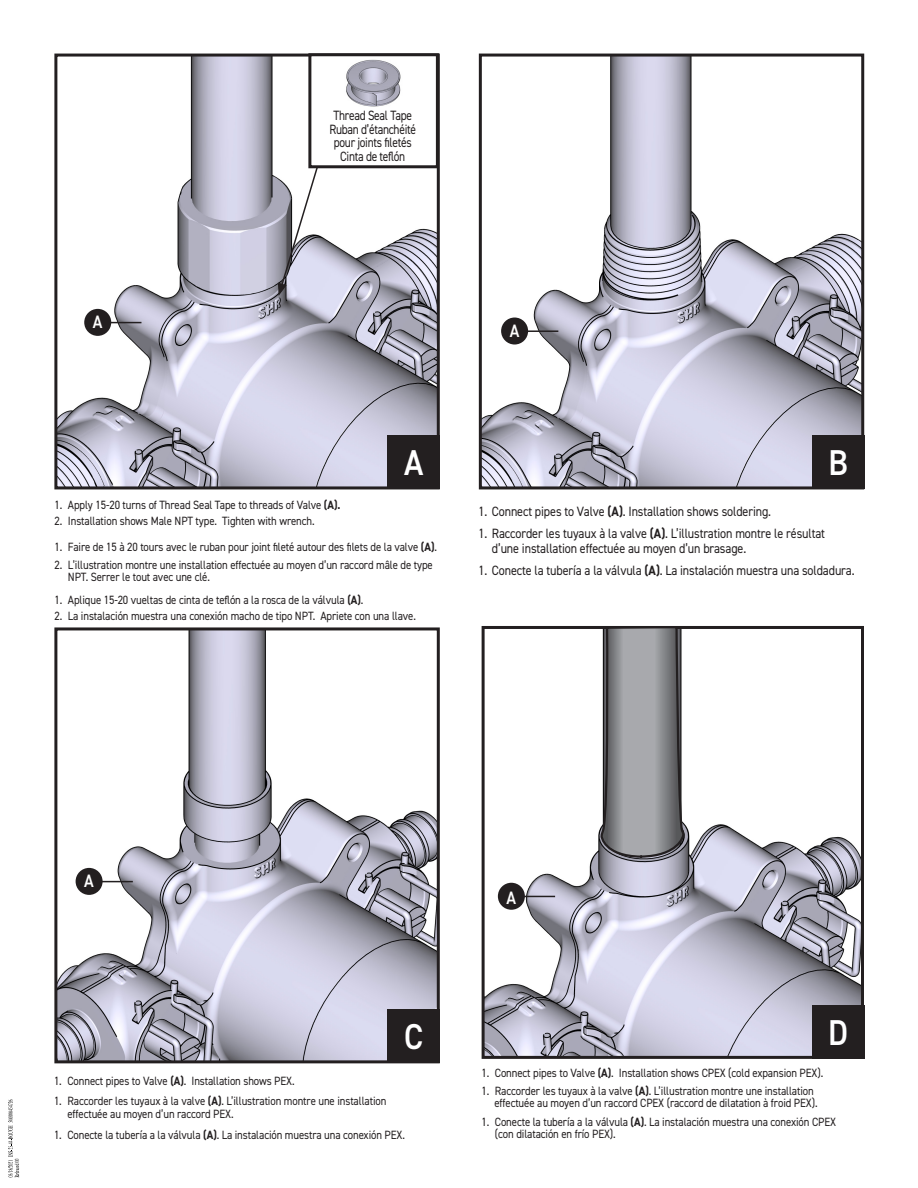
<style>
.page{position:relative;width:918px;height:1188px;background:#fff}
.page>*{position:absolute;margin:0;border:0;box-sizing:border-box;transform-origin:0 0}
.Callout_Circles{font:600 36px "DIN2014";color:#fff;scale:.9 1}
.Callout_Circles-2{font:600 18px "DIN2014";color:#fff;scale:.9 1}
.Description_Content{font:13.5px/15px "DIN2014";letter-spacing:-.01em;color:#231f20;scale:.9 1}
.Caption_Text{font:13.5px "DIN2014";letter-spacing:-.025em;color:#231f20;scale:.85 1}
.Description_Content-2{font:12px/12px "DIN2014";letter-spacing:-.01em;color:#231f20;scale:.9 1}
.s1{font-weight:700}
</style>
<div class="page">
<img style="left:486px;top:823px;width:374px;height:232px">
<div style="left:482px;top:626px;width:382px;height:433px;border:3px solid #231f20"></div>
<svg style="left:54px;top:53px;width:386px;height:437px"></svg>
<svg style="left:54px;top:627px;width:386px;height:437px"></svg>
<svg style="left:478px;top:53px;width:387px;height:437px"></svg>
<div style="left:84px;top:309px;width:27px;height:27px;background:#231f20;border-radius:50%"></div>
<hr style="left:110px;top:322px;width:31px;height:1px;background:#231f20">
<div style="left:388px;top:435px;width:52px;height:54px;background:#231f20"></div>
<div style="left:388px;top:1009px;width:52px;height:54px;background:#231f20"></div>
<div style="left:812px;top:435px;width:52px;height:54px;background:#231f20"></div>
<div style="left:812px;top:1005px;width:52px;height:54px;background:#231f20"></div>
<div style="left:76px;top:868px;width:27px;height:27px;background:#231f20;border-radius:50%"></div>
<hr style="left:102px;top:881px;width:31px;height:1px;background:#231f20">
<div style="left:501px;top:318px;width:27px;height:27px;background:#231f20;border-radius:50%"></div>
<hr style="left:527px;top:330px;width:31px;height:2px;background:#231f20">
<div style="left:498px;top:883px;width:27px;height:27px;background:#231f20;border-radius:50%"></div>
<hr style="left:524px;top:896px;width:31px;height:1px;background:#231f20">
<svg style="left:599px;top:627px;width:85px;height:232px;background:#8c8d90"></svg>
<svg style="left:278px;top:53px;width:162px;height:243px"></svg>
<svg style="left:8px;top:1100px;width:11px;height:77px"></svg>
<p class="Caption_Text" style="left:333px;top:107px;width:94px">Thread Seal Tape</p>
<p class="Caption_Text" style="left:329px;top:121px;width:103px">Ruban d’étanchéité</p>
<p class="Caption_Text" style="left:334px;top:134px;width:93px">pour joints filetés</p>
<p class="Caption_Text" style="left:340px;top:148px;width:78px">Cinta de teflón</p>
<p class="Callout_Circles-2" style="left:93px;top:310px;width:12px">A</p>
<p class="Callout_Circles-2" style="left:510px;top:319px;width:12px">A</p>
<p class="Callout_Circles" style="left:404px;top:439px;width:23px">A</p>
<p class="Description_Content-2" style="left:54px;top:499px;width:319px">1. Apply 15-20 turns of Thread Seal Tape to threads of Valve <span class="s1">(A).</span></p>
<p class="Description_Content-2" style="left:54px;top:515px;width:291px">2. Installation shows Male NPT type. Tighten with wrench.</p>
<p class="Description_Content-2" style="left:54px;top:540px;width:427px">1. Faire de 15 à 20 tours avec le ruban pour joint fileté autour des filets de la valve <span class="s1">(A)</span>.</p>
<p class="Description_Content-2" style="left:68px;top:559px;width:407px;text-indent:-14px">2. L’illustration montre une installation effectuée au moyen d’un raccord mâle de type<br>NPT. Serrer le tout avec une clé.</p>
<p class="Description_Content-2" style="left:54px;top:593px;width:345px">1. Aplique 15-20 vueltas de cinta de teflón a la rosca de la válvula <span class="s1">(A)</span>.</p>
<p class="Description_Content-2" style="left:54px;top:609px;width:403px">2. La instalación muestra una conexión macho de tipo NPT. Apriete con una llave.</p>
<p class="Callout_Circles" style="left:829px;top:439px;width:23px">B</p>
<p class="Description_Content" style="left:478px;top:504px;width:327px">1. Connect pipes to Valve <span class="s1">(A)</span>. Installation shows soldering.</p>
<p class="Description_Content" style="left:492px;top:526px;width:372px;text-indent:-13px">1. Raccorder les tuyaux à la valve <span class="s1">(A)</span>. L’illustration montre le résultat d’une installation effectuée au moyen d’un brasage.</p>
<p class="Description_Content" style="left:478px;top:563px;width:419px">1. Conecte la tubería a la válvula <span class="s1">(A)</span>. La instalación muestra una soldadura.</p>
<p class="Callout_Circles-2" style="left:84px;top:869px;width:12px">A</p>
<p class="Callout_Circles" style="left:404px;top:1013px;width:23px">C</p>
<p class="Description_Content-2" style="left:54px;top:1074px;width:269px">1. Connect pipes to Valve <span class="s1">(A)</span>. Installation shows PEX.</p>
<p class="Description_Content-2" style="left:68px;top:1094px;width:356px;line-height:13.5px;text-indent:-14px">1. Raccorder les tuyaux à la valve <span class="s1">(A)</span>. L’illustration montre une installation effectuée au moyen d’un raccord PEX.</p>
<p class="Description_Content-2" style="left:54px;top:1128px;width:391px">1. Conecte la tubería a la válvula <span class="s1">(A)</span>. La instalación muestra una conexión PEX.</p>
<p class="Callout_Circles-2" style="left:507px;top:886px;width:12px">A</p>
<p class="Callout_Circles" style="left:828px;top:1009px;width:24px">D</p>
<p class="Description_Content-2" style="left:481px;top:1066px;width:381px">1. Connect pipes to Valve <span class="s1">(A)</span>. Installation shows CPEX (cold expansion PEX).</p>
<p class="Description_Content-2" style="left:494px;top:1085px;width:361px;text-indent:-13px">1. Raccorder les tuyaux à la valve <span class="s1">(A)</span>. L’illustration montre une installation effectuée au moyen d’un raccord CPEX (raccord de dilatation à froid PEX).</p>
<p class="Description_Content-2" style="left:495px;top:1116px;width:381px;text-indent:-14px">1. Conecte la tubería a la válvula <span class="s1">(A)</span>. La instalación muestra una conexión CPEX (con dilatación en frío PEX).</p>
</div>
